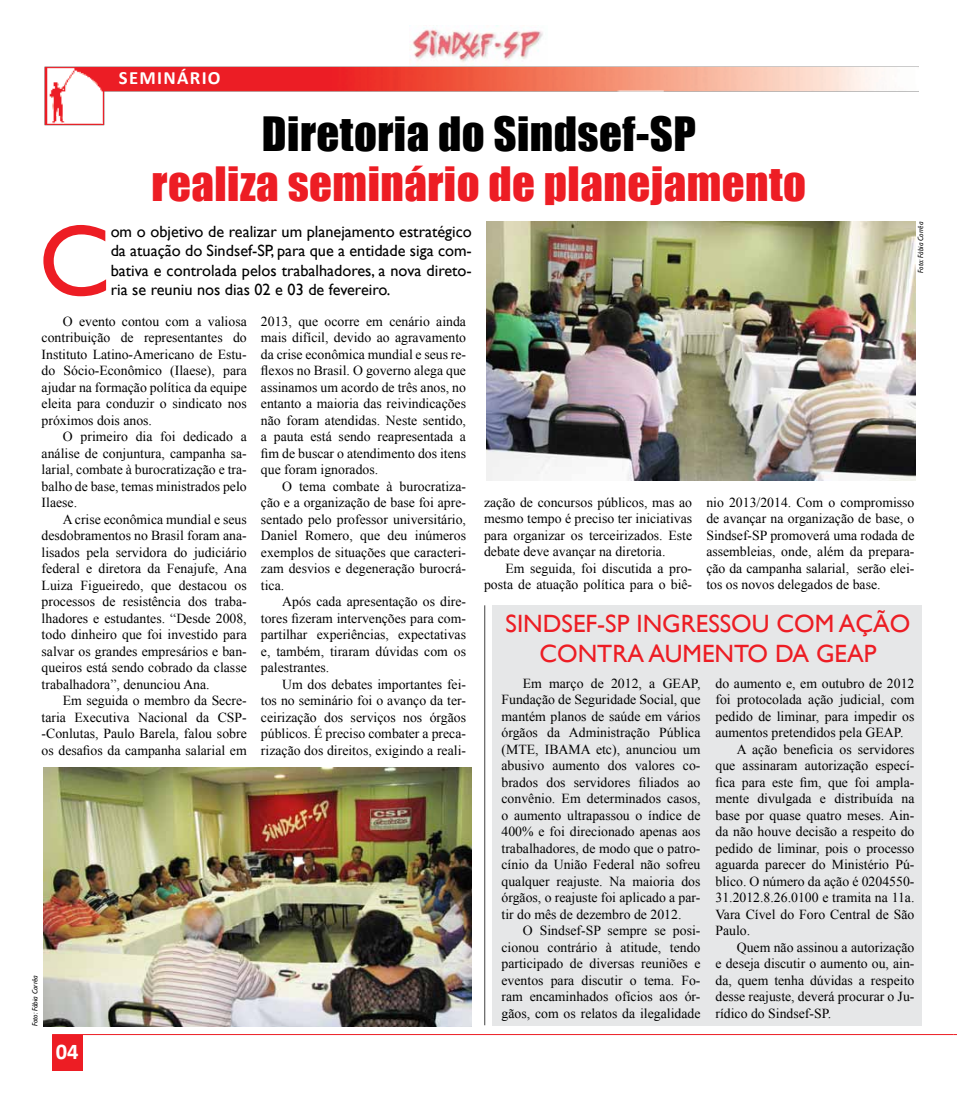
<style>
.page{position:relative;width:957px;height:1099px;background:#fff}
.page>*{position:absolute;margin:0;border:0;box-sizing:border-box;transform-origin:0 0}
.t1{font:102px "Gill Sans";color:#ed1d24}
.t2{font:43.5px "Impact";letter-spacing:.01em;color:#ed1d24}
.t3{font:43.5px "Impact";letter-spacing:.01em;color:#000}
.t4{font:25px/30px "Gill Sans";color:#ed1d24;text-align:center}
.t5{font:700 22.5px "Calibri";color:#fff}
.t6{font:700 18.75px "Calibri";letter-spacing:.07em;color:#fff}
.t7{font:16.25px/19.5px "Gill Sans";color:#000;text-align:justify}
.t8{font:13.75px/16.5px "Times New Roman";color:#000;text-align:justify}
.t9{font:italic 7.5px "Gill Sans";color:#000}
</style>
<div class="page">
<div style="left:493px;top:605px;width:429px;height:421px;background:#e6e7e8"></div>
<img style="left:44px;top:65px;width:874px;height:61px">
<div style="left:52px;top:1034px;width:30px;height:36px;background:#ed1d24"></div>
<hr style="left:52px;top:1034px;width:901px;height:1px;background:#ed1d24">
<img style="left:409px;top:25px;width:134px;height:37px">
<svg style="left:261px;top:113px;width:169px;height:13px"></svg>
<svg style="left:436px;top:112px;width:202px;height:14px"></svg>
<svg style="left:648px;top:112px;width:50px;height:14px"></svg>
<img style="left:486px;top:222px;width:429px;height:258px">
<hr style="left:484px;top:605px;width:1px;height:420px;background:#000">
<img style="left:44px;top:767px;width:427px;height:259px">
<h3 class="t6" style="left:119px;top:66px;width:103px">SEMINÁRIO</h3>
<h2 class="t3" style="left:262px;top:100px;width:435px">Diretoria do Sindsef-SP</h2>
<h2 class="t2" style="left:152px;top:150px;width:656px">realiza seminário de planejamento</h2>
<h1 class="t1" style="left:38px;top:202px;width:74px">C</h1>
<p class="t7" style="left:111px;top:222px;width:363px">om o objetivo de realizar um planejamento estratégico da atuação do Sindsef-SP, para que a entidade siga com&shy;bativa e controlada pelos trabalhadores, a nova direto&shy;ria se reuniu nos dias 02 e 03 de fevereiro.</p>
<p class="t9" style="left:916px;top:273px;width:52px;rotate:-90deg">Foto: Fábia Corrêa</p>
<p class="t8" style="left:42px;top:312px;width:207px;text-indent:21px">O evento contou com a valiosa contribuição de representantes do Instituto Latino-Americano de Estu&shy;do Sócio-Econômico (Ilaese), para ajudar na formação política da equipe eleita para conduzir o sindicato nos próximos dois anos.</p>
<p class="t8" style="left:42px;top:428px;width:207px;text-indent:21px">O primeiro dia foi dedicado a análise de conjuntura, campanha sa&shy;larial, combate à burocratização e tra&shy;balho de base, temas ministrados pelo Ilaese.</p>
<p class="t8" style="left:42px;top:510px;width:207px;text-indent:21px">A crise econômica mundial e seus desdobramentos no Brasil foram ana&shy;lisados pela servidora do judiciário federal e diretora da Fenajufe, Ana Luiza Figueiredo, que destacou os processos de resistência dos traba&shy;lhadores e estudantes. “Desde 2008, todo dinheiro que foi investido para salvar os grandes empresários e ban&shy;queiros está sendo cobrado da classe trabalhadora”, denunciou Ana.</p>
<p class="t8" style="left:42px;top:692px;width:207px;text-indent:21px">Em seguida o membro da Secre&shy;taria Executiva Nacional da CSP--Conlutas, Paulo Barela, falou sobre os desafios da campanha salarial em</p>
<p class="t8" style="left:261px;top:312px;width:207px">2013, que ocorre em cenário ainda mais difícil, devido ao agravamento da crise econômica mundial e seus re&shy;flexos no Brasil. O governo alega que assinamos um acordo de três anos, no entanto a maioria das reivindicações não foram atendidas. Neste sentido, a pauta está sendo reapresentada a fim de buscar o atendimento dos itens que foram ignorados.</p>
<p class="t8" style="left:261px;top:477px;width:207px;text-indent:21px">O tema combate à burocratiza&shy;ção e a organização de base foi apre&shy;sentado pelo professor universitário, Daniel Romero, que deu inúmeros exemplos de situações que caracteri&shy;zam desvios e degeneração burocrá&shy;tica.</p>
<p class="t8" style="left:261px;top:593px;width:207px;text-indent:21px">Após cada apresentação os dire&shy;tores fizeram intervenções para com&shy;partilhar experiências, expectativas e, também, tiraram dúvidas com os palestrantes.</p>
<p class="t8" style="left:261px;top:675px;width:207px;text-indent:21px">Um dos debates importantes fei&shy;tos no seminário foi o avanço da ter&shy;ceirização dos serviços nos órgãos públicos. É preciso combater a preca&shy;rização dos direitos, exigindo a reali-</p>
<p class="t9" style="left:31px;top:1026px;width:52px;rotate:-90deg">Foto: Fábia Corrêa</p>
<h3 class="t5" style="left:56px;top:1037px;width:24px">04</h3>
<p class="t8" style="left:484px;top:493px;width:210px">zação de concursos públicos, mas ao mesmo tempo é preciso ter iniciativas para organizar os terceirizados. Este debate deve avançar na diretoria.</p>
<p class="t8" style="left:484px;top:559px;width:210px;text-align:right">Em seguida, foi discutida a pro&shy;posta de atuação política para o biê-</p>
<p class="t8" style="left:706px;top:493px;width:210px">nio 2013/2014. Com o compromisso de avançar na organização de base, o Sindsef-SP promoverá uma rodada de assembleias, onde, além da prepara&shy;ção da campanha salarial, serão elei&shy;tos os novos delegados de base.</p>
<h3 class="t4" style="left:505px;top:609px;width:406px">SINDSEF-SP INGRESSOU COM AÇÃO<br>CONTRA AUMENTO DA GEAP</h3>
<p class="t8" style="left:501px;top:674px;width:200px;text-indent:21px">Em março de 2012, a GEAP, Fundação de Seguridade Social, que mantém planos de saúde em vários órgãos da Administração Pública (MTE, IBAMA etc), anunciou um abusivo aumento dos valores co&shy;brados dos servidores filiados ao convênio. Em determinados casos, o aumento ultrapassou o índice de 400% e foi direcionado apenas aos trabalhadores, de modo que o patro&shy;cínio da União Federal não sofreu qualquer reajuste. Na maioria dos órgãos, o reajuste foi aplicado a par&shy;tir do mês de dezembro de 2012.</p>
<p class="t8" style="left:501px;top:922px;width:200px;text-indent:21px">O Sindsef-SP sempre se posi&shy;cionou contrário à atitude, tendo participado de diversas reuniões e eventos para discutir o tema. Fo&shy;ram encaminhados ofícios aos ór&shy;gãos, com os relatos da ilegalidade</p>
<p class="t8" style="left:715px;top:674px;width:200px">do aumento e, em outubro de 2012</p>
<p class="t8" style="left:715px;top:691px;width:200px">foi protocolada ação judicial, com</p>
<p class="t8" style="left:715px;top:707px;width:200px">pedido de liminar, para impedir os</p>
<p class="t8" style="left:715px;top:724px;width:189px">aumentos pretendidos pela GEAP.</p>
<p class="t8" style="left:737px;top:740px;width:179px">A ação beneficia os servidores</p>
<p class="t8" style="left:715px;top:757px;width:200px">que assinaram autorização especí-</p>
<p class="t8" style="left:715px;top:773px;width:200px">fica para este fim, que foi ampla-</p>
<p class="t8" style="left:715px;top:790px;width:200px">mente divulgada e distribuída na</p>
<p class="t8" style="left:715px;top:806px;width:200px">base por quase quatro meses. Ain-</p>
<p class="t8" style="left:715px;top:823px;width:200px">da não houve decisão a respeito do</p>
<p class="t8" style="left:715px;top:839px;width:200px">pedido de liminar, pois o processo</p>
<p class="t8" style="left:715px;top:856px;width:200px">aguarda parecer do Ministério Pú-</p>
<p class="t8" style="left:715px;top:872px;width:200px">blico. O número da ação é 0204550-</p>
<p class="t8" style="left:715px;top:889px;width:200px">31.2012.8.26.0100 e tramita na 11a.</p>
<p class="t8" style="left:715px;top:905px;width:200px">Vara Cível do Foro Central de São</p>
<p class="t8" style="left:715px;top:922px;width:36px">Paulo.</p>
<p class="t8" style="left:737px;top:938px;width:179px">Quem não assinou a autorização</p>
<p class="t8" style="left:715px;top:955px;width:200px">e deseja discutir o aumento ou, ain-</p>
<p class="t8" style="left:715px;top:971px;width:200px">da, quem tenha dúvidas a respeito</p>
<p class="t8" style="left:715px;top:988px;width:200px">desse reajuste, deverá procurar o Ju-</p>
<p class="t8" style="left:715px;top:1004px;width:117px">rídico do Sindsef-SP.</p>
</div>
